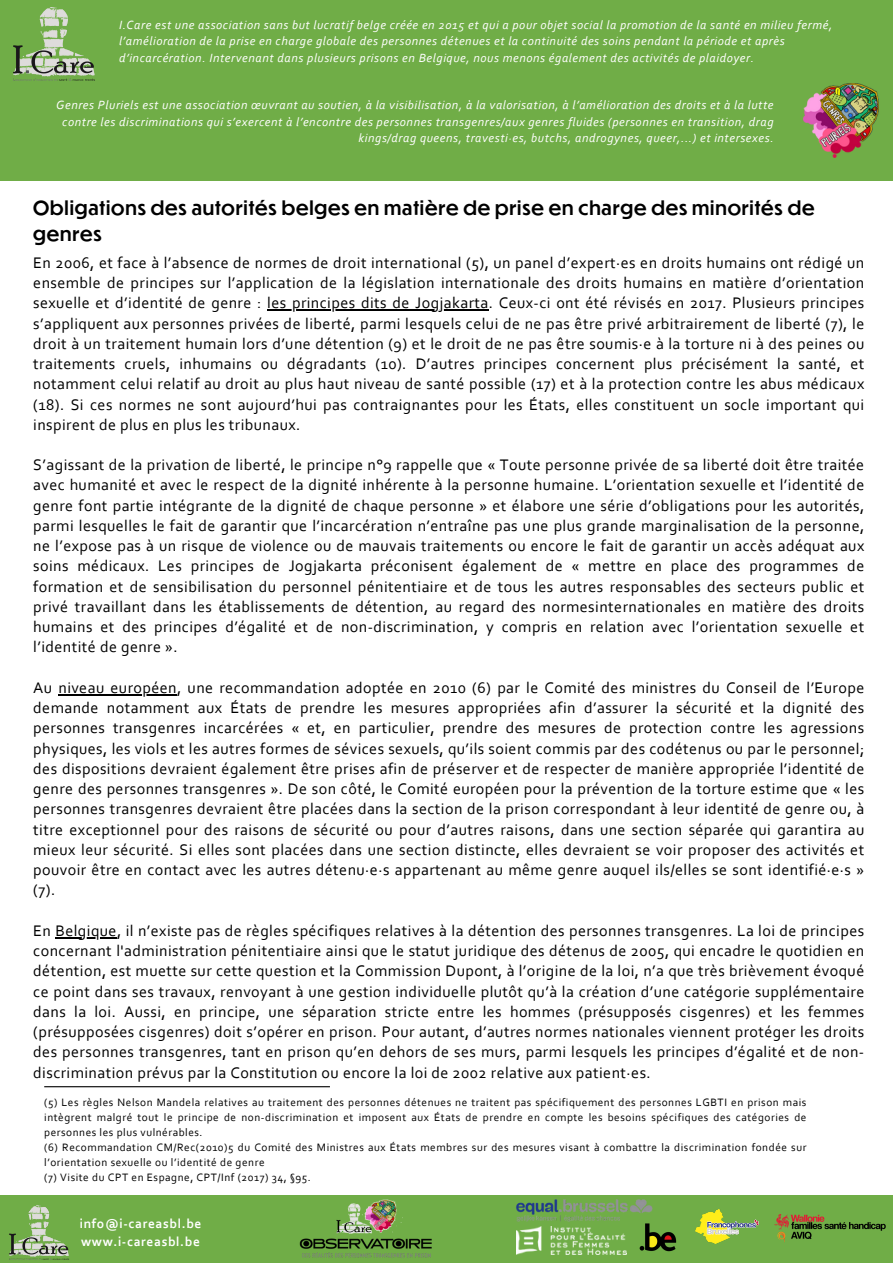
<style>
.page{position:relative;width:893px;height:1264px;background:#fff}
.page>*{position:absolute;margin:0;border:0;box-sizing:border-box;transform-origin:0 0}
.t1{font:500 18.75px/25.8px "Dunbar Tall";letter-spacing:.045em;color:#000}
.t2{font:16.05px/20.2px "Corbel";letter-spacing:.025em;color:#000;text-align:justify}
.t3{font:700 13.5px "Corbel";letter-spacing:.05em;color:#fff}
.t4{font:italic 12.45px/16.6px "Corbel";letter-spacing:.045em;color:#fff}
.t5{font:11.25px/15px "Corbel";letter-spacing:.05em;color:#000;text-align:justify}
</style>
<div class="page">
<div style="left:0;top:0;width:892px;height:181px;background:#70ad47"></div>
<hr style="left:44px;top:1086px;width:286px;height:1px;background:#000">
<div style="left:0;top:1194px;width:892px;height:68px;background:#70ad47"></div>
<img style="left:9px;top:1205px;width:60px;height:55px">
<img style="left:774px;top:1214px;width:112px;height:29px">
<img style="left:695px;top:1209px;width:63px;height:34px">
<img style="left:513px;top:1194px;width:142px;height:28px">
<img style="left:516px;top:1226px;width:110px;height:28px">
<img style="left:637px;top:1221px;width:40px;height:31px">
<img style="left:299px;top:1199px;width:133px;height:59px">
<img style="left:13px;top:7px;width:82px;height:74px">
<img style="left:803px;top:84px;width:75px;height:74px">
<hr style="left:267px;top:309px;width:222px;height:1px;background:#000">
<hr style="left:58px;top:694px;width:119px;height:1px;background:#000">
<hr style="left:55px;top:937px;width:62px;height:1px;background:#000">
<p class="t4" style="left:119px;top:17px;width:714px">I.Care est une association sans but lucratif belge créée en 2015 et qui a pour objet social la promotion de la santé en milieu fermé, l’amélioration de la prise en charge globale des personnes détenues et la continuité des soins pendant la période et après d’incarcération. Intervenant dans plusieurs prisons en Belgique, nous menons également des activités de plaidoyer.</p>
<p class="t4" style="left:56px;top:97px;width:719px;text-align:right">Genres Pluriels est une association œuvrant au soutien, à la visibilisation, à la valorisation, à l’amélioration des droits et à la lutte contre les discriminations qui s’exercent à l’encontre des personnes transgenres/aux genres fluides (personnes en transition, drag kings/drag queens, travesti∙es, butchs, androgynes, queer,...) et intersexes.</p>
<p class="t1" style="left:33px;top:194px;width:782px">Obligations des autorités belges en matière de prise en charge des minorités de genres</p>
<p class="t2" style="left:33px;top:254px;width:832px">En 2006, et face à l’absence de normes de droit international (5), un panel d’expert∙es en droits humains ont rédigé un ensemble de principes sur l’application de la législation internationale des droits humains en matière d’orientation sexuelle et d’identité de genre : les principes dits de Jogjakarta. Ceux-ci ont été révisés en 2017. Plusieurs principes s’appliquent aux personnes privées de liberté, parmi lesquels celui de ne pas être privé arbitrairement de liberté (7), le droit à un traitement humain lors d’une détention (9) et le droit de ne pas être soumis∙e à la torture ni à des peines ou traitements cruels, inhumains ou dégradants (10). D’autres principes concernent plus précisément la santé, et notamment celui relatif au droit au plus haut niveau de santé possible (17) et à la protection contre les abus médicaux (18). Si ces normes ne sont aujourd’hui pas contraignantes pour les États, elles constituent un socle important qui inspirent de plus en plus les tribunaux.</p>
<p class="t2" style="left:33px;top:456px;width:832px">S’agissant de la privation de liberté, le principe n°9 rappelle que « Toute personne privée de sa liberté doit être traitée avec humanité et avec le respect de la dignité inhérente à la personne humaine. L’orientation sexuelle et l’identité de genre font partie intégrante de la dignité de chaque personne » et élabore une série d’obligations pour les autorités, parmi lesquelles le fait de garantir que l’incarcération n’entraîne pas une plus grande marginalisation de la personne, ne l’expose pas à un risque de violence ou de mauvais traitements ou encore le fait de garantir un accès adéquat aux soins médicaux. Les principes de Jogjakarta préconisent également de « mettre en place des programmes de formation et de sensibilisation du personnel pénitentiaire et de tous les autres responsables des secteurs public et privé travaillant dans les établissements de détention, au regard des normesinternationales en matière des droits humains et des principes d’égalité et de non-discrimination, y compris en relation avec l’orientation sexuelle et l’identité de genre ».</p>
<p class="t2" style="left:33px;top:679px;width:832px;text-align:left">Au niveau européen, une recommandation adoptée en 2010 (6) par le Comité des ministres du Conseil de l’Europe demande notamment aux États de prendre les mesures appropriées afin d’assurer la sécurité et la dignité des personnes transgenres incarcérées « et, en particulier, prendre des mesures de protection contre les agressions physiques, les viols et les autres formes de sévices sexuels, qu’ils soient commis par des codétenus ou par le personnel; des dispositions devraient également être prises afin de préserver et de respecter de manière appropriée l’identité de genre des personnes transgenres ». De son côté, le Comité européen pour la prévention de la torture estime que « les personnes transgenres devraient être placées dans la section de la prison correspondant à leur identité de genre ou, à titre exceptionnel pour des raisons de sécurité ou pour d’autres raisons, dans une section séparée qui garantira au mieux leur sécurité. Si elles sont placées dans une section distincte, elles devraient se voir proposer des activités et pouvoir être en contact avec les autres détenu∙e∙s appartenant au même genre auquel ils/elles se sont identifié∙e∙s » (7).</p>
<p class="t2" style="left:33px;top:921px;width:832px;text-align:left">En Belgique, il n’existe pas de règles spécifiques relatives à la détention des personnes transgenres. La loi de principes concernant l'administration pénitentiaire ainsi que le statut juridique des détenus de 2005, qui encadre le quotidien en détention, est muette sur cette question et la Commission Dupont, à l’origine de la loi, n’a que très brièvement évoqué ce point dans ses travaux, renvoyant à une gestion individuelle plutôt qu’à la création d’une catégorie supplémentaire dans la loi. Aussi, en principe, une séparation stricte entre les hommes (présupposés cisgenres) et les femmes (présupposées cisgenres) doit s’opérer en prison. Pour autant, d’autres normes nationales viennent protéger les droits des personnes transgenres, tant en prison qu’en dehors de ses murs, parmi lesquels les principes d’égalité et de non&shy;discrimination prévus par la Constitution ou encore la loi de 2002 relative aux patient∙es.</p>
<p class="t5" style="left:44px;top:1095px;width:763px">(5) Les règles Nelson Mandela relatives au traitement des personnes détenues ne traitent pas spécifiquement des personnes LGBTI en prison mais intègrent malgré tout le principe de non-discrimination et imposent aux États de prendre en compte les besoins spécifiques des catégories de personnes les plus vulnérables.</p>
<p class="t5" style="left:44px;top:1140px;width:763px">(6) Recommandation CM/Rec(2010)5 du Comité des Ministres aux États membres sur des mesures visant à combattre la discrimination fondée sur l’orientation sexuelle ou l’identité de genre</p>
<p class="t5" style="left:44px;top:1170px;width:268px">(7) Visite du CPT en Espagne, CPT/Inf (2017) 34, §95.</p>
<p class="t3" style="left:80px;top:1218px;width:123px">info@i-careasbl.be</p>
<p class="t3" style="left:81px;top:1236px;width:120px">www.i-careasbl.be</p>
</div>
